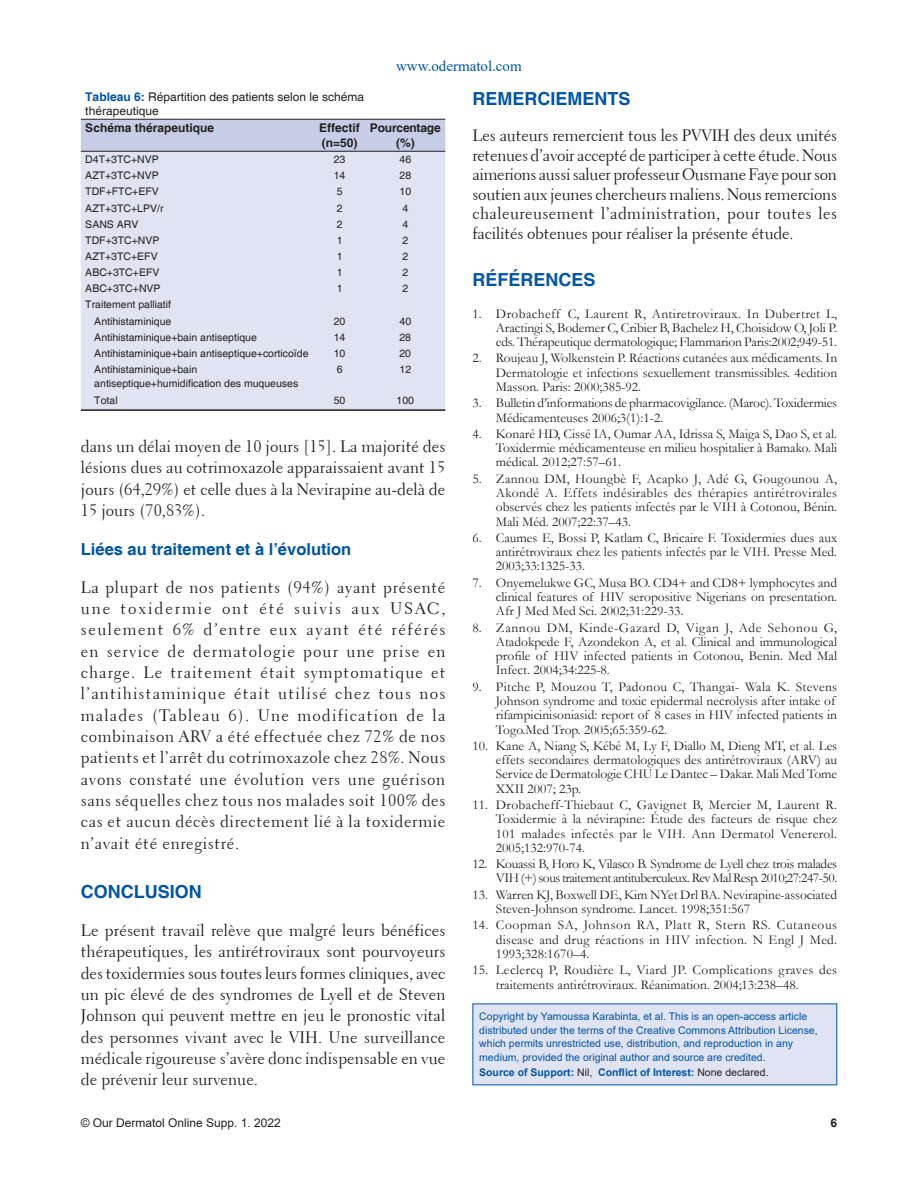
<style>
.page{position:relative;width:918px;height:1188px;background:#fff}
.page>*{position:absolute;margin:0;border:0;box-sizing:border-box;transform-origin:0 0}
.t1{font:700 18px "Helvetica";color:#0154a6}
.t2{font:16.5px/21.3px "Transitional 521 BT Roman A";color:#231f20;text-align:justify}
.t3{font:700 16.5px "Helvetica";color:#0154a6}
.t4{font:15px "Times New Roman";color:#0154a6}
.t5{font:13.5px/14.2px "Garamond";color:#231f20;text-align:justify}
.t6{font:13.5px/14.2px "Garamond";letter-spacing:-.035em;color:#231f20;text-align:right}
.t7{font:12px/14.4px "Helvetica";color:#231f20}
.t8{font:700 12px/14.4px "Helvetica";color:#231f20}
.t9{font:12px "Arial";color:#231f20}
.t10{font:700 12px "Arial";color:#231f20}
.t11{font:10.5px/16.2px "Helvetica";color:#231f20;text-align:right}
.t12{font:10.5px/13.5px "Arial";color:#0154a6}
.t13{font:700 10.5px "Arial";color:#0154a6}
.s1{font-weight:700;color:#0154a6}
.s2{font-weight:400;color:#231f20}
</style>
<div class="page">
<div style="left:473px;top:1004px;width:364px;height:81px;background:#e0e4f2"></div>
<div style="left:81px;top:120px;width:364px;height:31px;background:#c7cde7"></div>
<div style="left:81px;top:152px;width:364px;height:257px;background:#e0e4f2"></div>
<hr style="left:81px;top:409px;width:284px;height:2px;background:#231f20">
<hr style="left:365px;top:409px;width:80px;height:2px;background:#231f20">
<hr style="left:81px;top:151px;width:364px;height:1px;background:#231f20">
<hr style="left:81px;top:119px;width:284px;height:1px;background:#231f20">
<hr style="left:365px;top:119px;width:80px;height:1px;background:#231f20">
<p class="t4" style="left:396px;top:58px;width:127px">www.odermatol.com</p>
<p class="t7" style="left:85px;top:89px;width:280px"><span class="s1">Tableau 6:</span> Répartition des patients selon le schéma thérapeutique</p>
<p class="t8" style="left:85px;top:121px;width:130px">Schéma thérapeutique</p>
<p class="t8" style="left:319px;top:121px;width:42px">Effectif (n=50)</p>
<p class="t8" style="left:370px;top:121px;width:72px;text-align:center">Pourcentage (%)</p>
<p class="t11" style="left:85px;top:151px;width:75px">D4T+3TC+NVP</p>
<p class="t11" style="left:334px;top:151px;width:13px">23</p>
<p class="t11" style="left:400px;top:151px;width:13px">46</p>
<p class="t11" style="left:85px;top:167px;width:75px">AZT+3TC+NVP</p>
<p class="t11" style="left:334px;top:167px;width:13px">14</p>
<p class="t11" style="left:400px;top:167px;width:13px">28</p>
<p class="t11" style="left:85px;top:184px;width:75px">TDF+FTC+EFV</p>
<p class="t11" style="left:337px;top:184px;width:7px">5</p>
<p class="t11" style="left:400px;top:184px;width:13px">10</p>
<p class="t11" style="left:85px;top:200px;width:80px">AZT+3TC+LPV/r</p>
<p class="t11" style="left:337px;top:200px;width:7px">2</p>
<p class="t11" style="left:402px;top:200px;width:7px">4</p>
<p class="t11" style="left:85px;top:216px;width:55px">SANS ARV</p>
<p class="t11" style="left:337px;top:216px;width:7px">2</p>
<p class="t11" style="left:402px;top:216px;width:7px">4</p>
<p class="t11" style="left:85px;top:232px;width:76px">TDF+3TC+NVP</p>
<p class="t11" style="left:337px;top:232px;width:7px">1</p>
<p class="t11" style="left:402px;top:232px;width:7px">2</p>
<p class="t11" style="left:85px;top:248px;width:74px">AZT+3TC+EFV</p>
<p class="t11" style="left:337px;top:248px;width:7px">1</p>
<p class="t11" style="left:402px;top:248px;width:7px">2</p>
<p class="t11" style="left:85px;top:264px;width:76px">ABC+3TC+EFV</p>
<p class="t11" style="left:337px;top:264px;width:7px">1</p>
<p class="t11" style="left:402px;top:264px;width:7px">2</p>
<p class="t11" style="left:85px;top:281px;width:77px">ABC+3TC+NVP</p>
<p class="t11" style="left:337px;top:281px;width:7px">1</p>
<p class="t11" style="left:402px;top:281px;width:7px">2</p>
<p class="t11" style="left:85px;top:297px;width:88px">Traitement palliatif<br>Antihistaminique</p>
<p class="t11" style="left:334px;top:313px;width:13px">20</p>
<p class="t11" style="left:399px;top:313px;width:13px">40</p>
<p class="t11" style="left:94px;top:329px;width:164px">Antihistaminique+bain antiseptique</p>
<p class="t11" style="left:334px;top:329px;width:13px">14</p>
<p class="t11" style="left:399px;top:329px;width:13px">28</p>
<p class="t11" style="left:94px;top:345px;width:216px">Antihistaminique+bain antiseptique+corticoïde</p>
<p class="t11" style="left:334px;top:345px;width:13px">10</p>
<p class="t11" style="left:399px;top:345px;width:13px">20</p>
<p class="t11" style="left:94px;top:362px;width:205px;line-height:14.4px;text-align:left">Antihistaminique+bain antiseptique+humidification des muqueuses</p>
<p class="t11" style="left:337px;top:361px;width:7px">6</p>
<p class="t11" style="left:400px;top:361px;width:13px">12</p>
<p class="t11" style="left:94px;top:392px;width:25px">Total</p>
<p class="t11" style="left:334px;top:392px;width:13px">50</p>
<p class="t11" style="left:397px;top:392px;width:19px">100</p>
<p class="t2" style="left:81px;top:436px;width:366px">dans un délai moyen de 10 jours [15]. La majorité des lésions dues au cotrimoxazole apparaissaient avant 15 jours (64,29%) et celle dues à la Nevirapine au-delà de 15 jours (70,83%).</p>
<p class="t3" style="left:81px;top:539px;width:272px">Liées au traitement et à l’évolution</p>
<p class="t2" style="left:81px;top:577px;width:366px">La plupart de nos patients (94%) ayant présenté une toxidermie ont été suivis aux USAC, seulement 6% d’entre eux ayant été référés en service de dermatologie pour une prise en charge. Le traitement était symptomatique et l’antihistaminique était utilisé chez tous nos malades (Tableau 6). Une modification de la combinaison ARV a été effectuée chez 72% de nos patients et l’arrêt du cotrimoxazole chez 28%. Nous avons constaté une évolution vers une guérison sans séquelles chez tous nos malades soit 100% des cas et aucun décès directement lié à la toxidermie n’avait été enregistré.</p>
<h1 class="t1" style="left:81px;top:881px;width:122px">CONCLUSION</h1>
<p class="t2" style="left:81px;top:920px;width:366px">Le présent travail relève que malgré leurs bénéfices thérapeutiques, les antirétroviraux sont pourvoyeurs des toxidermies sous toutes leurs formes cliniques, avec un pic élevé de des syndromes de Lyell et de Steven Johnson qui peuvent mettre en jeu le pronostic vital des personnes vivant avec le VIH. Une surveillance médicale rigoureuse s’avère donc indispensable en vue de prévenir leur survenue.</p>
<h1 class="t1" style="left:472px;top:88px;width:160px">REMERCIEMENTS</h1>
<p class="t2" style="left:472px;top:126px;width:366px;line-height:19.5px">Les auteurs remercient tous les PVVIH des deux unités retenues d’avoir accepté de participer à cette étude. Nous aimerions aussi saluer professeur Ousmane Faye pour son soutien aux jeunes chercheurs maliens. Nous remercions chaleureusement l’administration, pour toutes les facilités obtenues pour réaliser la présente étude.</p>
<h1 class="t1" style="left:472px;top:270px;width:125px">RÉFÉRENCES</h1>
<p class="t5" style="left:496px;top:306px;width:343px;text-indent:-23px">1. Drobacheff C, Laurent R, Antiretroviraux. In Dubertret L, Aractingi S, Bodemer C, Cribier B, Bachelez H, Choisidow O, Joli P. eds. Thérapeutique dermatologique; Flammarion Paris:2002;949-51.</p>
<p class="t5" style="left:496px;top:351px;width:343px;text-indent:-23px">2. Roujeau J, Wolkenstein P. Réactions cutanées aux médicaments. In Dermatologie et infections sexuellement transmissibles. 4edition Masson. Paris: 2000;385-92.</p>
<p class="t5" style="left:496px;top:396px;width:343px;text-indent:-23px">3. Bulletin d’informations de pharmacovigilance. (Maroc). Toxidermies<br>Médicamenteuses 2006;3(1):1-2.</p>
<p class="t5" style="left:496px;top:427px;width:343px;text-indent:-23px">4. Konaré HD, Cissé IA, Oumar AA, Idrissa S, Maiga S, Dao S, et al.<br>Toxidermie médicamenteuse en milieu hospitalier à Bamako. Mali médical. 2012;27:57–61.</p>
<p class="t5" style="left:496px;top:472px;width:343px;text-indent:-23px">5. Zannou DM, Houngbè F, Acapko J, Adé G, Gougounou A, Akondé A. Effets indésirables des thérapies antirétrovirales observés chez les patients infectés par le VIH à Cotonou, Bénin.<br>Mali Méd. 2007;22:37–43.</p>
<p class="t5" style="left:496px;top:531px;width:343px;text-indent:-23px">6. Caumes E, Bossi P, Katlam C, Bricaire F. Toxidermies dues aux antirétroviraux chez les patients infectés par le VIH. Presse Med.<br>2003;33:1325-33.</p>
<p class="t5" style="left:496px;top:576px;width:343px;text-indent:-23px">7. Onyemelukwe GC, Musa BO. CD4+ and CD8+ lymphocytes and clinical features of HIV seropositive Nigerians on presentation.<br>Afr J Med Med Sci. 2002;31:229-33.</p>
<p class="t5" style="left:496px;top:621px;width:343px;text-indent:-23px">8. Zannou DM, Kinde-Gazard D, Vigan J, Ade Sehonou G, Atadokpede F, Azondekon A, et al. Clinical and immunological profile of HIV infected patients in Cotonou, Benin. Med Mal Infect. 2004;34:225-8.</p>
<p class="t5" style="left:496px;top:680px;width:343px;text-align:left;text-indent:-23px">9. Pitche P, Mouzou T, Padonou C, Thangai- Wala K. Stevens Johnson syndrome and toxic epidermal necrolysis after intake of rifampicinisoniasid: report of 8 cases in HIV infected patients in Togo.Med Trop. 2005;65:359-62.</p>
<p class="t5" style="left:496px;top:739px;width:343px;text-indent:-23px">10. Kane A, Niang S, Kébé M, Ly F, Diallo M, Dieng MT, et al. Les effets secondaires dermatologiques des antirétroviraux (ARV) au Service de Dermatologie CHU Le Dantec – Dakar. Mali Med Tome XXII 2007; 23p.</p>
<p class="t5" style="left:496px;top:798px;width:343px;text-indent:-23px">11. Drobacheff-Thiebaut C, Gavignet B, Mercier M, Laurent R.<br>Toxidermie à la névirapine: Étude des facteurs de risque chez 101 malades infectés par le VIH. Ann Dermatol Venererol.<br>2005;132:970-74.</p>
<p class="t6" style="left:472px;top:857px;width:366px">12. Kouassi B, Horo K, Vilasco B. Syndrome de Lyell chez trois malades<br>VIH (+) sous traitement antituberculeux. Rev Mal Resp. 2010;27:247-50.</p>
<p class="t5" style="left:496px;top:888px;width:343px;text-indent:-23px">13. Warren KJ, Boxwell DE, Kim NYet Drl BA. Nevirapine-associated<br>Steven-Johnson syndrome. Lancet. 1998;351:567</p>
<p class="t5" style="left:496px;top:918px;width:343px;text-indent:-23px">14. Coopman SA, Johnson RA, Platt R, Stern RS. Cutaneous disease and drug réactions in HIV infection. N Engl J Med.<br>1993;328:1670–4.</p>
<p class="t5" style="left:496px;top:963px;width:343px;text-indent:-23px">15. Leclercq P, Roudière L, Viard JP. Complications graves des traitements antirétroviraux. Réanimation. 2004;13:238–48.</p>
<p class="t12" style="left:479px;top:1010px;width:340px">Copyright by Yamoussa Karabinta, et al. This is an open-access article distributed under the terms of the Creative Commons Attribution License, which permits unrestricted use, distribution, and reproduction in any medium, provided the original author and source are credited.</p>
<p class="t13" style="left:479px;top:1067px;width:291px">Source of Support: <span class="s2">Nil,</span> Conflict of Interest: <span class="s2">None declared.</span></p>
<p class="t9" style="left:81px;top:1116px;width:202px">© Our Dermatol Online Supp. 1. 2022</p>
<p class="t10" style="left:830px;top:1116px;width:8px">6</p>
</div>
